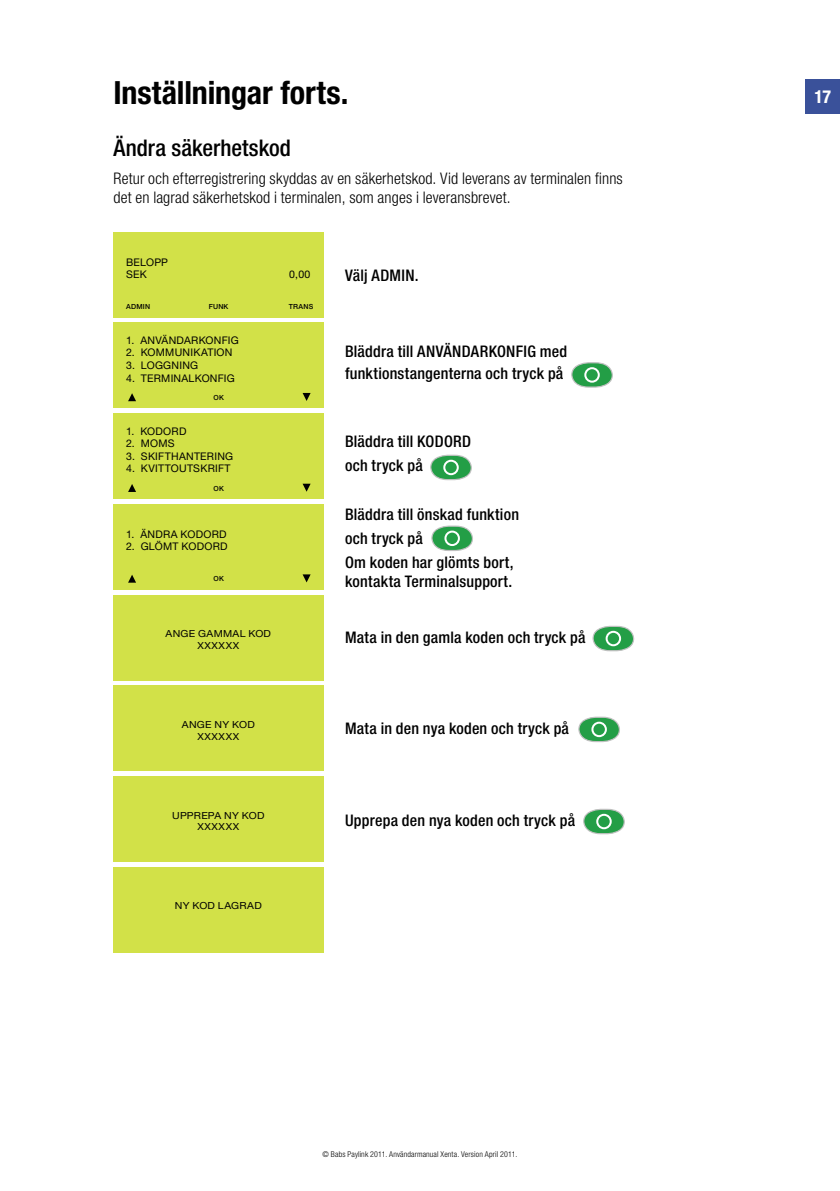
<style>
.page{position:relative;width:840px;height:1191px;background:#fff}
.page>*{position:absolute;margin:0;border:0;box-sizing:border-box;transform-origin:0 0}
.t1{font:700 condensed 32px "Helvetica Neue";letter-spacing:-.005em;color:#000}
.t2{font:500 condensed 23px "Helvetica Neue";color:#000}
.t3{font:700 condensed 18px "Helvetica Neue";color:#fff}
.t4{font:500 condensed 16px/24px "Helvetica Neue";letter-spacing:.015em;color:#000}
.t5{font:300 condensed 16px/19.2px "Helvetica Neue";letter-spacing:.005em;color:#000}
.t6{font:10.6px/12.6px "Helvetica Neue";letter-spacing:.025em;color:#000}
.t7{font:9.8px/11.6px "Helvetica Neue";letter-spacing:.025em;color:#000;text-align:center;scale:1.08 1}
.t8{font:300 condensed 8px "Helvetica Neue";letter-spacing:.02em;color:#000}
.t9{font:500 7px "Helvetica Neue";letter-spacing:.025em;color:#000}
</style>
<div class="page">
<div style="left:805px;top:79px;width:34px;height:34px;background:#3a519a"></div>
<div style="left:113px;top:232px;width:211px;height:85px;background:#d2e148"></div>
<div style="left:113px;top:504px;width:211px;height:85px;background:#d2e148"></div>
<svg style="left:128px;top:574px;width:8px;height:9px"></svg>
<svg style="left:302px;top:574px;width:9px;height:8px"></svg>
<svg style="left:431px;top:525px;width:42px;height:25px"></svg>
<div style="left:444px;top:530px;width:15px;height:16px;border:2px solid #fff;border-radius:50%"></div>
<div style="left:113px;top:686px;width:211px;height:85px;background:#d2e148"></div>
<div style="left:113px;top:595px;width:211px;height:85px;background:#d2e148"></div>
<div style="left:113px;top:776px;width:211px;height:85px;background:#d2e148"></div>
<div style="left:113px;top:867px;width:211px;height:85px;background:#d2e148"></div>
<svg style="left:592px;top:625px;width:42px;height:25px"></svg>
<div style="left:605px;top:631px;width:15px;height:15px;border:2px solid #fff;border-radius:50%"></div>
<svg style="left:578px;top:716px;width:42px;height:25px"></svg>
<div style="left:591px;top:721px;width:15px;height:16px;border:2px solid #fff;border-radius:50%"></div>
<svg style="left:583px;top:808px;width:42px;height:25px"></svg>
<div style="left:596px;top:814px;width:15px;height:15px;border:2px solid #fff;border-radius:50%"></div>
<div style="left:113px;top:323px;width:211px;height:85px;background:#d2e148"></div>
<svg style="left:128px;top:393px;width:8px;height:9px"></svg>
<svg style="left:302px;top:393px;width:9px;height:8px"></svg>
<svg style="left:571px;top:362px;width:42px;height:25px"></svg>
<div style="left:584px;top:367px;width:15px;height:16px;border:2px solid #fff;border-radius:50%"></div>
<svg style="left:430px;top:454px;width:42px;height:25px"></svg>
<div style="left:443px;top:460px;width:15px;height:15px;border:2px solid #fff;border-radius:50%"></div>
<div style="left:113px;top:413px;width:211px;height:85px;background:#d2e148"></div>
<svg style="left:128px;top:484px;width:8px;height:8px"></svg>
<svg style="left:302px;top:483px;width:9px;height:9px"></svg>
<h1 class="t1" style="left:113px;top:73px;width:236px">Inställningar forts.</h1>
<p class="t3" style="left:814px;top:86px;width:18px">17</p>
<h2 class="t2" style="left:113px;top:134px;width:179px">Ändra säkerhetskod</h2>
<p class="t5" style="left:113px;top:169px;width:510px">Retur och efterregistrering skyddas av en säkerhetskod. Vid leverans av terminalen finns det en lagrad säkerhetskod i terminalen, som anges i leveransbrevet.</p>
<p class="t6" style="left:126px;top:255px;width:43px">BELOPP<br>SEK</p>
<p class="t6" style="left:289px;top:268px;width:23px">0,00</p>
<p class="t9" style="left:126px;top:302px;width:25px">ADMIN</p>
<p class="t9" style="left:209px;top:302px;width:21px">FUNK</p>
<p class="t9" style="left:289px;top:302px;width:26px">TRANS</p>
<p class="t6" style="left:126px;top:333px;width:114px">1. ANVÄNDARKONFIG</p>
<p class="t6" style="left:126px;top:346px;width:108px">2. KOMMUNIKATION</p>
<p class="t6" style="left:126px;top:359px;width:74px">3. LOGGNING</p>
<p class="t6" style="left:126px;top:371px;width:110px">4. TERMINALKONFIG</p>
<p class="t9" style="left:213px;top:393px;width:12px">OK</p>
<p class="t6" style="left:126px;top:424px;width:62px">1. KODORD</p>
<p class="t6" style="left:126px;top:437px;width:50px">2. MOMS</p>
<p class="t6" style="left:126px;top:449px;width:109px">3. SKIFTHANTERING</p>
<p class="t6" style="left:126px;top:462px;width:106px">4. KVITTOUTSKRIFT</p>
<p class="t9" style="left:213px;top:484px;width:12px">OK</p>
<p class="t6" style="left:126px;top:527px;width:102px">1. ÄNDRA KODORD</p>
<p class="t6" style="left:126px;top:540px;width:103px">2. GLÖMT KODORD</p>
<p class="t9" style="left:213px;top:575px;width:12px">OK</p>
<p class="t7" style="left:165px;top:627px;width:99px">ANGE GAMMAL KOD<br>XXXXXX</p>
<p class="t7" style="left:182px;top:718px;width:69px">ANGE NY KOD<br>XXXXXX</p>
<p class="t7" style="left:172px;top:809px;width:87px">UPPREPA NY KOD<br>XXXXXX</p>
<p class="t7" style="left:175px;top:900px;width:82px">NY KOD LAGRAD</p>
<p class="t4" style="left:345px;top:263px;width:75px">Välj ADMIN.</p>
<p class="t4" style="left:345px;top:340px;width:223px;line-height:22px">Bläddra till ANVÄNDARKONFIG med funktionstangenterna och tryck på</p>
<p class="t4" style="left:345px;top:429px;width:127px">Bläddra till KODORD och tryck på</p>
<p class="t4" style="left:345px;top:502px;width:175px">Bläddra till önskad funktion och tryck på<br>Om koden har glömts bort,</p>
<p class="t4" style="left:345px;top:569px;width:169px">kontakta Terminalsupport.</p>
<p class="t4" style="left:345px;top:625px;width:242px">Mata in den gamla koden och tryck på</p>
<p class="t4" style="left:345px;top:716px;width:225px">Mata in den nya koden och tryck på</p>
<p class="t4" style="left:345px;top:808px;width:231px">Upprepa den nya koden och tryck på</p>
<p class="t8" style="left:322px;top:1149px;width:196px">© Babs Paylink 2011. Användarmanual Xenta. Version April 2011.</p>
</div>
